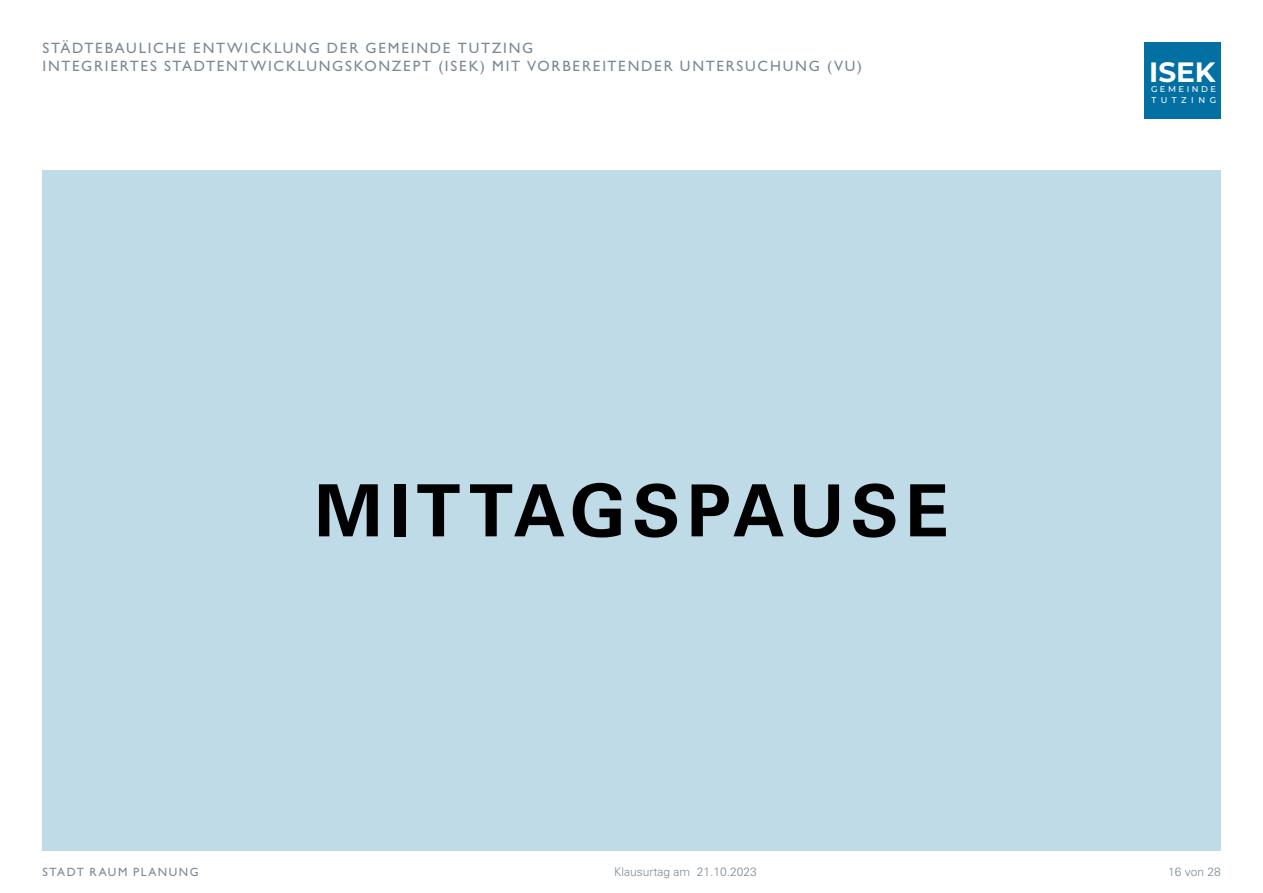
<style>
.page{position:relative;width:1263px;height:893px;background:#fff}
.page>*{position:absolute;margin:0;border:0;box-sizing:border-box;transform-origin:0 0}
.t1{font:700 72px "Univers LT Std";letter-spacing:.085em;color:#000}
.t2{font:700 27.9px "Montserrat";color:#fff}
.t3{font:500 15px "Gill Sans MT Std";letter-spacing:.115em;color:#7b8a94}
.t4{font:300 12px "Univers LT Std";color:#7b8a94}
.t5{font:500 12px "Gill Sans MT Std";letter-spacing:.125em;color:#7b8a94}
.t6{font:500 8.4px "Montserrat";letter-spacing:.3em;color:#fff}
</style>
<div class="page">
<div style="left:1144px;top:43px;width:77px;height:76px;background:#0270a3"></div>
<div style="left:43px;top:170px;width:1178px;height:680px;background:#c0dbe8"></div>
<p class="t3" style="left:43px;top:39px;width:84px">STÄDTEBAUL</p>
<p class="t3" style="left:148px;top:39px;width:57px">ICHE ENT</p>
<p class="t3" style="left:227px;top:39px;width:59px">WICKLUNG</p>
<p class="t3" style="left:327px;top:39px;width:194px">DER GEMEINDE TUTZING</p>
<p class="t3" style="left:43px;top:57px;width:10px">INT</p>
<p class="t3" style="left:72px;top:57px;width:113px">EGRIERTES STADT</p>
<p class="t3" style="left:217px;top:57px;width:93px">ENTWICKLUNGS</p>
<p class="t3" style="left:354px;top:57px;width:383px">KONZEPT (I SEK) MIT VORBEREITENDER UNTERSU</p>
<p class="t3" style="left:758px;top:57px;width:38px">CHUNG</p>
<p class="t3" style="left:827px;top:57px;width:37px">(VU)</p>
<h2 class="t2" style="left:1149px;top:52px;width:68px">ISEK</h2>
<p class="t6" style="left:1151px;top:94px;width:66px">TUTZING</p>
<p class="t6" style="left:1151px;top:83px;width:67px">G EMEINDE</p>
<h1 class="t1" style="left:315px;top:468px;width:627px">MITTAGSPAUSE</h1>
<p class="t5" style="left:43px;top:864px;width:158px">STADT RAUM PLANUNG</p>
<p class="t4" style="left:1168px;top:865px;width:54px">16 von 28</p>
<p class="t4" style="left:614px;top:865px;width:144px">Klausurtag am 21.10.2023</p>
</div>
